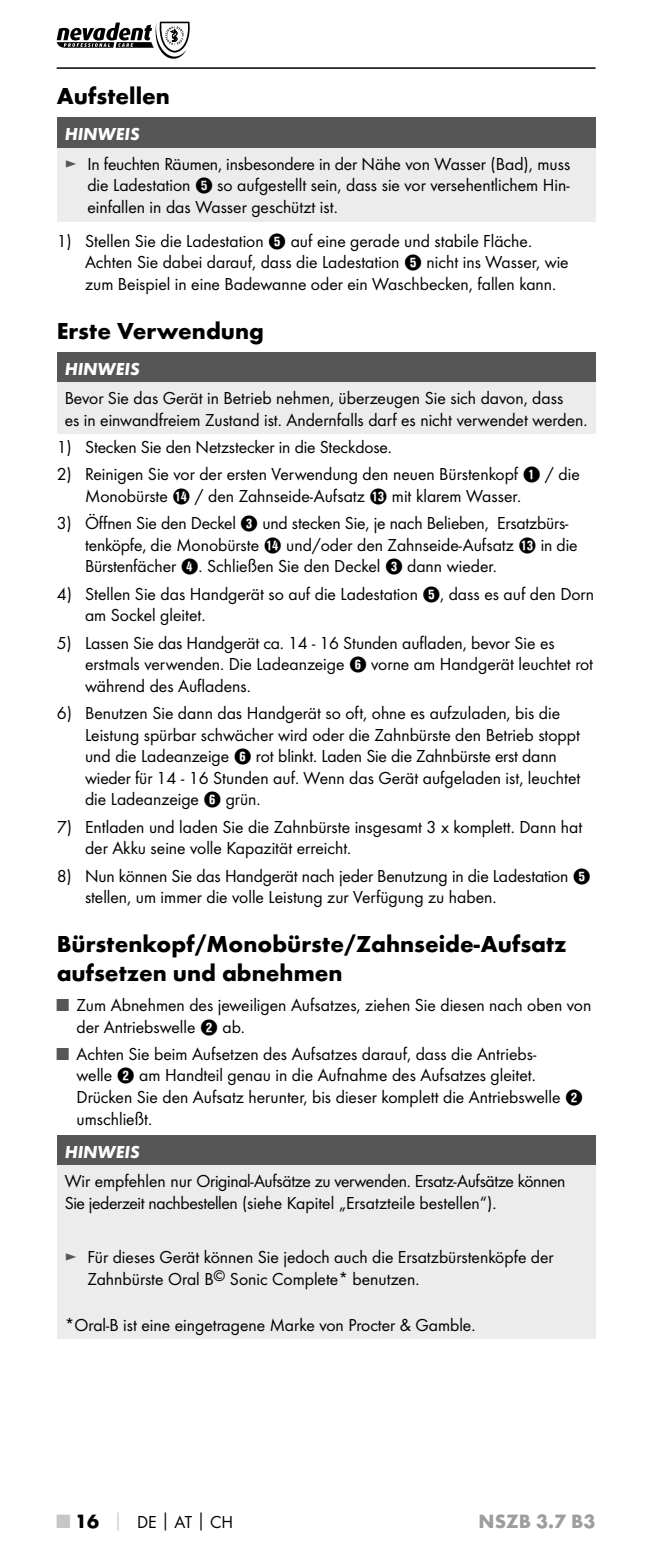
<style>
.page{position:relative;width:652px;height:1560px;background:#fff}
.page>*{position:absolute;margin:0;border:0;box-sizing:border-box;transform-origin:0 0}
.t1{font:700 24px/28.8px "Futura";color:#000}
.t2{font:700 20px "Futura";color:#9c9d9d}
.t3{font:18px/21.6px "Futura Boo";color:#000}
.t4{font:18px/21.6px "Futura Boo";letter-spacing:-.02em;color:#000}
.t5{font:italic 700 18px "Futura";color:#fff}
.s1{color:#565656}
.s2{font-family:"Hako PI Nummern"}
.s3{font-family:"Futura";font-weight:700;font-size:20px;color:#c5c6c6}
.s4{font-family:"Futura";font-weight:700;font-size:20px}
.s5{font-family:"Futura";font-weight:700;color:#c5c6c6}
.s6{font-family:"Futura";font-weight:700}
</style>
<div class="page">
<hr style="left:57px;top:67px;width:539px;height:2px;background:#000">
<svg style="left:57px;top:21px;width:133px;height:38px"></svg>
<div style="left:57px;top:118px;width:539px;height:30px;background:#565656"></div>
<div style="left:57px;top:148px;width:539px;height:74px;background:#ececed"></div>
<div style="left:57px;top:352px;width:539px;height:30px;background:#565656"></div>
<div style="left:57px;top:382px;width:539px;height:51px;background:#ececed"></div>
<div style="left:57px;top:1135px;width:539px;height:30px;background:#565656"></div>
<div style="left:57px;top:1165px;width:539px;height:173px;background:#ececed"></div>
<h1 class="t1" style="left:57px;top:81px;width:115px">Aufstellen</h1>
<p class="t5" style="left:65px;top:123px;width:76px">HINWEIS</p>
<p class="t3" style="left:87px;top:152px;width:485px;text-align:justify;text-indent:-23px"><span class="s1">►</span> In feuchten Räumen, insbesondere in der Nähe von Wasser (Bad), muss die Ladestation <span class="s2">5</span> so aufgestellt sein, dass sie vor versehentlichem Hin&shy;einfallen in das Wasser geschützt ist.</p>
<p class="t3" style="left:85px;top:230px;width:485px;text-indent:-28px">1) Stellen Sie die Ladestation <span class="s2">5</span> auf eine gerade und stabile Fläche.<br>Achten Sie dabei darauf, dass die Ladestation <span class="s2">5</span> nicht ins Wasser, wie zum Beispiel in eine Badewanne oder ein Waschbecken, fallen kann.</p>
<h1 class="t1" style="left:57px;top:316px;width:209px">Erste Verwendung</h1>
<p class="t5" style="left:65px;top:357px;width:76px">HINWEIS</p>
<p class="t3" style="left:65px;top:387px;width:522px">Bevor Sie das Gerät in Betrieb nehmen, überzeugen Sie sich davon, dass<br>es in einwandfreiem Zustand ist. Andernfalls darf es nicht verwendet werden.</p>
<p class="t3" style="left:57px;top:436px;width:334px">1) Stecken Sie den Netzstecker in die Steckdose.</p>
<p class="t3" style="left:85px;top:463px;width:496px;text-indent:-28px">2) Reinigen Sie vor der ersten Verwendung den neuen Bürstenkopf <span class="s2">1</span> / die<br>Monobürste <span class="s2">R</span> / den Zahnseide-Aufsatz <span class="s2">E</span> mit klarem Wasser.</p>
<p class="t3" style="left:85px;top:512px;width:494px;text-indent:-28px">3) Öffnen Sie den Deckel <span class="s2">3</span> und stecken Sie, je nach Belieben, Ersatzbürs&shy;tenköpfe, die Monobürste <span class="s2">R</span> und/oder den Zahnseide-Aufsatz <span class="s2">E</span> in die<br>Bürstenfächer <span class="s2">4</span>. Schließen Sie den Deckel <span class="s2">3</span> dann wieder.</p>
<p class="t3" style="left:85px;top:582px;width:511px;text-indent:-28px">4) Stellen Sie das Handgerät so auf die Ladestation <span class="s2">5</span>, dass es auf den Dorn am Sockel gleitet.</p>
<p class="t3" style="left:85px;top:631px;width:510px;text-indent:-28px">5) Lassen Sie das Handgerät ca. 14 - 16 Stunden aufladen, bevor Sie es erstmals verwenden. Die Ladeanzeige <span class="s2">6</span> vorne am Handgerät leuchtet rot während des Aufladens.</p>
<p class="t3" style="left:85px;top:702px;width:497px;text-indent:-28px">6) Benutzen Sie dann das Handgerät so oft, ohne es aufzuladen, bis die Leistung spürbar schwächer wird oder die Zahnbürste den Betrieb stoppt und die Ladeanzeige <span class="s2">6</span> rot blinkt. Laden Sie die Zahnbürste erst dann wieder für 14 - 16 Stunden auf. Wenn das Gerät aufgeladen ist, leuchtet die Ladeanzeige <span class="s2">6</span> grün.</p>
<p class="t3" style="left:85px;top:815px;width:499px;text-indent:-28px">7) Entladen und laden Sie die Zahnbürste insgesamt 3 x komplett. Dann hat der Akku seine volle Kapazität erreicht.</p>
<p class="t3" style="left:85px;top:864px;width:507px;text-indent:-28px">8) Nun können Sie das Handgerät nach jeder Benutzung in die Ladestation <span class="s2">5 </span>stellen, um immer die volle Leistung zur Verfügung zu haben.</p>
<h1 class="t1" style="left:57px;top:929px;width:511px">Bürstenkopf/Monobürste/Zahnseide-Aufsatz aufsetzen und abnehmen</h1>
<p class="t3" style="left:77px;top:993px;width:516px;text-indent:-20px"><span class="s1">■</span> Zum Abnehmen des jeweiligen Aufsatzes, ziehen Sie diesen nach oben von der Antriebswelle <span class="s2">2</span> ab.</p>
<p class="t3" style="left:77px;top:1042px;width:508px;text-indent:-20px"><span class="s1">■</span> Achten Sie beim Aufsetzen des Aufsatzes darauf, dass die Antriebs-<br>welle <span class="s2">2</span> am Handteil genau in die Aufnahme des Aufsatzes gleitet.<br>Drücken Sie den Aufsatz herunter, bis dieser komplett die Antriebswelle <span class="s2">2 </span>umschließt.</p>
<p class="t5" style="left:65px;top:1140px;width:76px">HINWEIS</p>
<p class="t4" style="left:65px;top:1170px;width:502px">Wir empfehlen nur Original-Aufsätze zu verwenden. Ersatz-Aufsätze können<br>Sie jederzeit nachbestellen (siehe Kapitel „Ersatzteile bestellen“).</p>
<p class="t3" style="left:87px;top:1246px;width:468px;text-indent:-23px"><span class="s1">►</span> Für dieses Gerät können Sie jedoch auch die Ersatzbürstenköpfe der<br>Zahnbürste Oral B<sup>©</sup> Sonic Complete* benutzen.</p>
<p class="t3" style="left:65px;top:1313px;width:410px">*Oral-B ist eine eingetragene Marke von Procter &amp; Gamble.</p>
<p class="t3" style="left:57px;top:1510px;width:178px"><span class="s3">■</span> <span class="s4">16</span> <span class="s5">│</span> DE<span class="s6">│</span>AT<span class="s6">│</span>CH</p>
<p class="t2" style="left:479px;top:1508px;width:118px">NSZB 3.7 B3</p>
</div>
